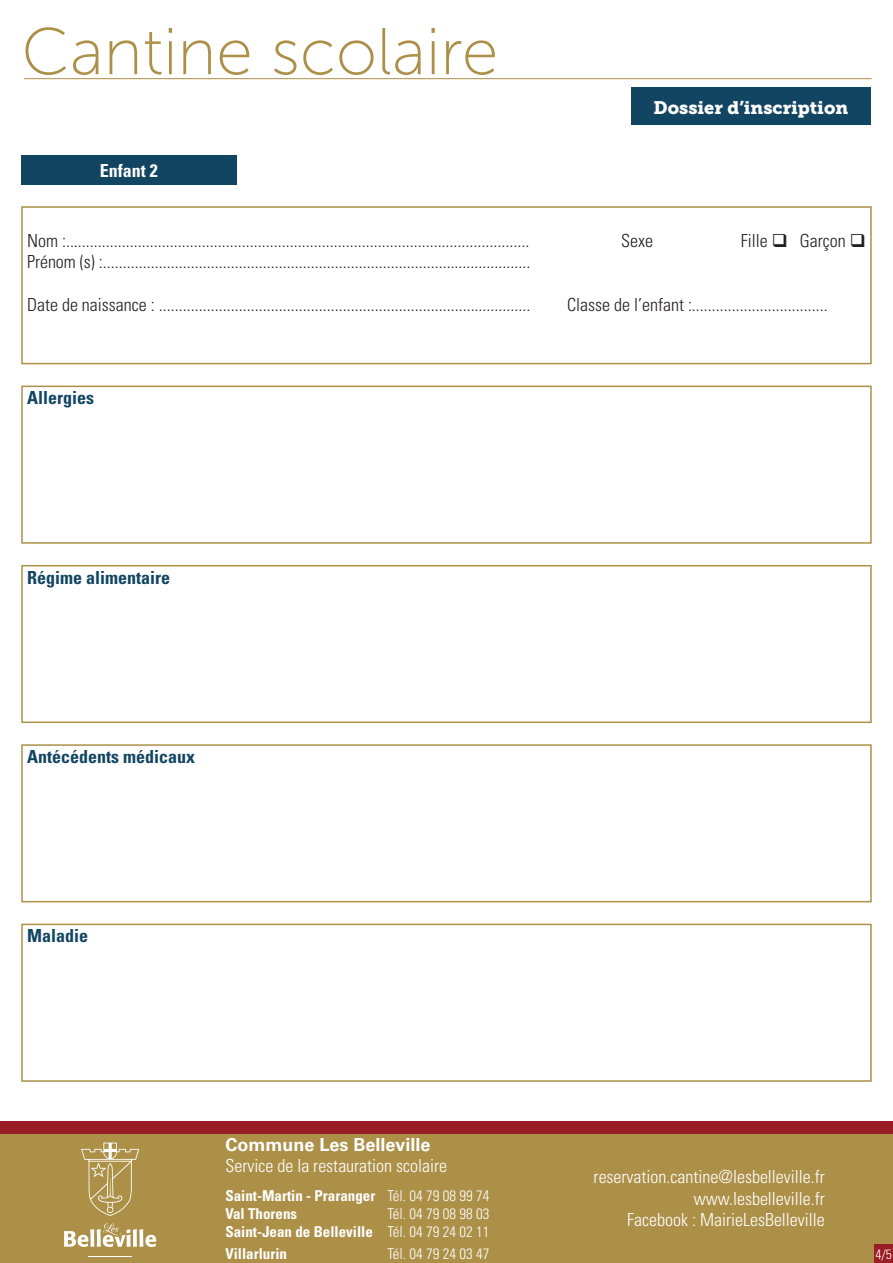
<style>
.page{position:relative;width:893px;height:1263px;background:#fff}
.page>*{position:absolute;margin:0;border:0;box-sizing:border-box;transform-origin:0 0}
.t1{font:66px "Museo Sans 100";color:#ad9048}
.t2{font:300 condensed 18px "Univers LT Std";color:#231f20}
.t3{font:300 condensed 18px/21.6px "Univers LT Std";color:#fff;text-align:right}
.t4{font:700 condensed 18px "Univers LT Std";color:#124562}
.t5{font:18px "Museo Slab 900";color:#fff}
.t6{font:700 18px "Univers LT Std";color:#fff}
.t7{font:700 condensed 18px "Univers LT Std";color:#fff}
.t8{font:300 condensed 15px/18px "Univers LT Std";color:#fff;text-align:right}
.t9{font:700 condensed 15px/18px "Univers LT Std";color:#fff}
.t10{font:300 condensed 13.5px "Univers LT Std";color:#fff}
.s1{font-weight:300}
.s2{font-weight:700}
</style>
<div class="page">
<div style="left:0;top:1134px;width:893px;height:129px;background:#ad9048"></div>
<div style="left:0;top:1121px;width:893px;height:13px;background:#9a1d25"></div>
<div style="left:631px;top:87px;width:240px;height:38px;background:#124562"></div>
<hr style="left:24px;top:78px;width:848px;height:1px;background:#ad9048">
<hr style="left:89px;top:1256px;width:43px;height:1px;background:#fff">
<svg style="left:64px;top:1223px;width:92px;height:24px"></svg>
<svg style="left:81px;top:1142px;width:58px;height:74px"></svg>
<div style="left:21px;top:206px;width:851px;height:158px;border:2px solid #ad9048"></div>
<div style="left:21px;top:386px;width:851px;height:158px;border:2px solid #ad9048"></div>
<div style="left:21px;top:565px;width:851px;height:158px;border:2px solid #ad9048"></div>
<div style="left:21px;top:744px;width:851px;height:158px;border:2px solid #ad9048"></div>
<div style="left:21px;top:924px;width:851px;height:158px;border:2px solid #ad9048"></div>
<div style="left:21px;top:155px;width:215px;height:30px;background:#124562"></div>
<div style="left:874px;top:1245px;width:19px;height:18px;background:#9a1d25"></div>
<h1 class="t1" style="left:21px;top:17px;width:478px">Cantine scolaire</h1>
<p class="t7" style="left:100px;top:159px;width:59px">Enfant 2</p>
<p class="t5" style="left:654px;top:98px;width:196px">Dossier d’inscription</p>
<p class="t2" style="left:27px;top:229px;width:504px">Nom :....................................................................................................................</p>
<p class="t2" style="left:621px;top:229px;width:33px">Sexe</p>
<p class="t2" style="left:741px;top:229px;width:127px">Fille ❑ Garçon ❑</p>
<p class="t2" style="left:27px;top:251px;width:505px">Prénom (s) :...........................................................................................................</p>
<p class="t2" style="left:27px;top:294px;width:505px">Date de naissance : .............................................................................................</p>
<p class="t2" style="left:567px;top:294px;width:262px">Classe de l’enfant :..................................</p>
<p class="t4" style="left:27px;top:387px;width:68px">Allergies</p>
<p class="t4" style="left:27px;top:566px;width:145px">Régime alimentaire</p>
<p class="t4" style="left:27px;top:746px;width:169px">Antécédents médicaux</p>
<p class="t4" style="left:27px;top:925px;width:63px">Maladie</p>
<p class="t6" style="left:225px;top:1134px;width:207px">Commune Les Belleville</p>
<p class="t3" style="left:225px;top:1155px;width:223px">Service de la restauration scolaire</p>
<p class="t9" style="left:225px;top:1187px;width:266px">Saint-Martin - Praranger <span class="s1">Tél. 04 79 08 99 74<br></span>Val Thorens</p>
<p class="t8" style="left:225px;top:1205px;width:266px">Tél. 04 79 08 98 03<br><span class="s2">Saint-Jean de Belleville</span> Tél. 04 79 24 02 11</p>
<p class="t9" style="left:225px;top:1244px;width:63px">Villarlurin</p>
<p class="t8" style="left:387px;top:1244px;width:104px">Tél. 04 79 24 03 47</p>
<p class="t3" style="left:594px;top:1166px;width:233px">reservation.cantine@lesbelleville.fr www.lesbelleville.fr<br>Facebook : MairieLesBelleville</p>
<p class="t10" style="left:875px;top:1246px;width:18px">4/5</p>
</div>
